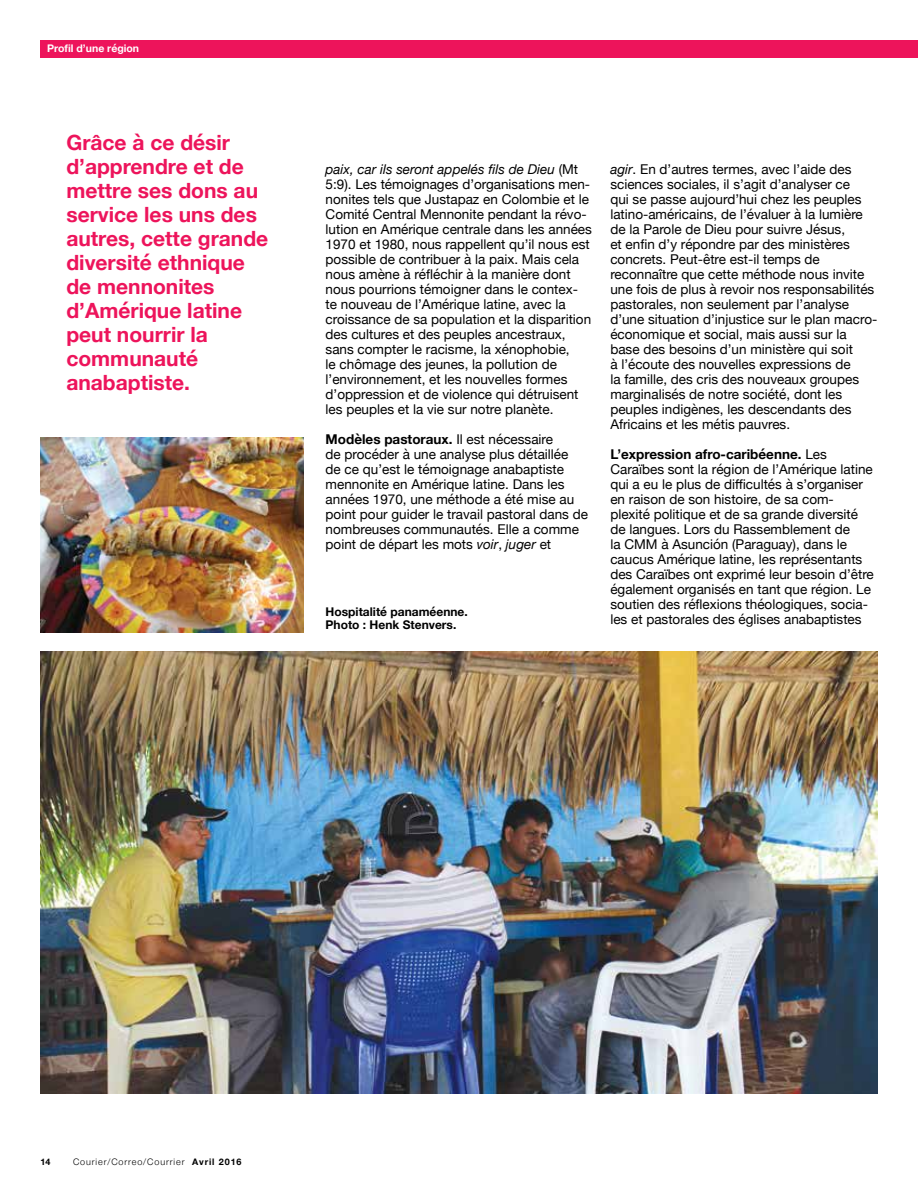
<style>
.page{position:relative;width:918px;height:1188px;background:#fff}
.page>*{position:absolute;margin:0;border:0;box-sizing:border-box;transform-origin:0 0}
.t1{font:700 21px/24px "Helvetica Neue";color:#ed145b}
.t2{font:13.5px/15px "Helvetica Neue";color:#000}
.t3{font:700 12px/13.5px "Helvetica Neue";color:#000}
.t4{font:700 10.5px "Helvetica Neue";color:#fff}
.t5{font:300 9px "Helvetica Neue";letter-spacing:.1em;color:#000}
.t6{font:700 9px "Helvetica Neue";color:#000}
.s1{font-style:italic}
.s2{font-weight:700}
</style>
<div class="page">
<div style="left:40px;top:40px;width:878px;height:17px;background:#ed145b"></div>
<img style="left:40px;top:651px;width:837px;height:443px">
<img style="left:40px;top:437px;width:264px;height:196px">
<p class="t4" style="left:47px;top:40px;width:93px">Profil d’une région</p>
<h1 class="t1" style="left:66px;top:131px;width:203px">Grâce à ce désir d’apprendre et de mettre ses dons au service les uns des autres, cette grande diversité ethnique de mennonites d’Amérique latine peut nourrir la communauté anabaptiste.</h1>
<p class="t2" style="left:326px;top:162px;width:268px"><span class="s1">paix, car ils seront appelés fils de Dieu</span> (Mt 5:9). Les témoignages d’organisations men&shy;nonites tels que Justapaz en Colombie et le Comité Central Mennonite pendant la révo&shy;lution en Amérique centrale dans les années 1970 et 1980, nous rappellent qu’il nous est possible de contribuer à la paix. Mais cela nous amène à réfléchir à la manière dont nous pourrions témoigner dans le contex&shy;te nouveau de l’Amérique latine, avec la croissance de sa population et la disparition des cultures et des peuples ancestraux, sans compter le racisme, la xénophobie,<br>le chômage des jeunes, la pollution de l’environnement, et les nouvelles formes d’oppression et de violence qui détruisent les peuples et la vie sur notre planète.</p>
<p class="t2" style="left:326px;top:432px;width:264px"><span class="s2">Modèles pastoraux.</span> Il est nécessaire<br>de procéder à une analyse plus détaillée<br>de ce qu’est le témoignage anabaptiste mennonite en Amérique latine. Dans les années 1970, une méthode a été mise au point pour guider le travail pastoral dans de nombreuses communautés. Elle a comme point de départ les mots <span class="s1">voir</span>, <span class="s1">juger</span> et</p>
<p class="t3" style="left:326px;top:605px;width:144px">Hospitalité panaméenne.<br>Photo : Henk Stenvers.</p>
<p class="t2" style="left:610px;top:162px;width:269px"><span class="s1">agir</span>. En d’autres termes, avec l’aide des sciences sociales, il s’agit d’analyser ce<br>qui se passe aujourd’hui chez les peuples latino-américains, de l’évaluer à la lumière de la Parole de Dieu pour suivre Jésus,<br>et enfin d’y répondre par des ministères concrets. Peut-être est-il temps de reconnaître que cette méthode nous invite une fois de plus à revoir nos responsabilités pastorales, non seulement par l’analyse d’une situation d’injustice sur le plan macro&shy;économique et social, mais aussi sur la base des besoins d’un ministère qui soit<br>à l’écoute des nouvelles expressions de<br>la famille, des cris des nouveaux groupes marginalisés de notre société, dont les peuples indigènes, les descendants des Africains et les métis pauvres.</p>
<p class="t2" style="left:610px;top:447px;width:265px"><span class="s2">L’expression afro-caribéenne.</span> Les Caraïbes sont la région de l’Amérique latine qui a eu le plus de difficultés à s’organiser en raison de son histoire, de sa com&shy;plexité politique et de sa grande diversité de langues. Lors du Rassemblement de<br>la CMM à Asunción (Paraguay), dans le caucus Amérique latine, les représentants des Caraïbes ont exprimé leur besoin d’être également organisés en tant que région. Le soutien des réflexions théologiques, socia&shy;les et pastorales des églises anabaptistes</p>
<p class="t6" style="left:40px;top:1155px;width:12px">14</p>
<p class="t5" style="left:73px;top:1155px;width:170px">Courier/Correo/Courrier <span class="s2">Avril 2016</span></p>
</div>
